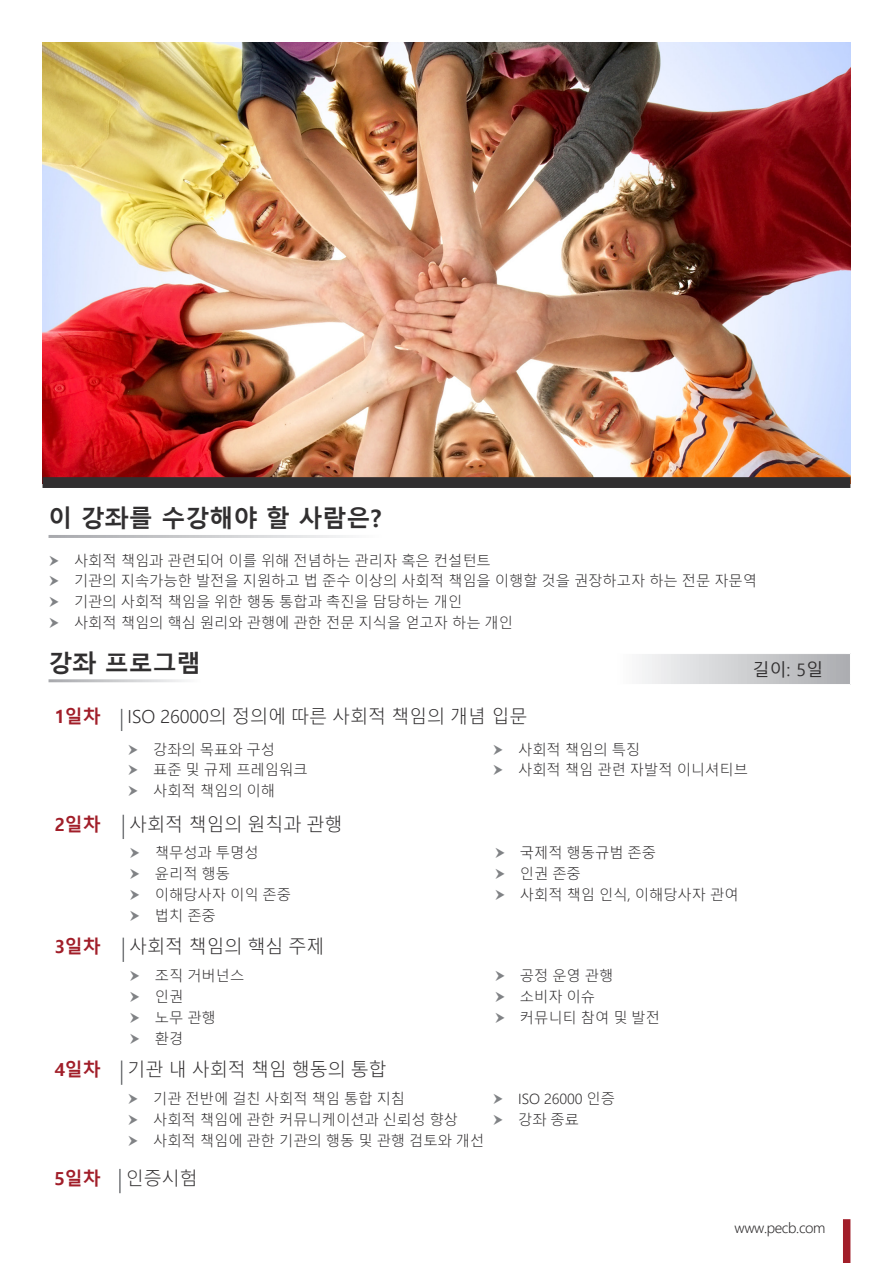
<style>
.page{position:relative;width:893px;height:1263px;background:#fff}
.page>*{position:absolute;margin:0;border:0;box-sizing:border-box;transform-origin:0 0}
.t1{font:700 24px "Malgun Gothic";color:#312f30}
.t2{font:300 18px "Malgun Gothic";color:#312f30}
.t3{font:700 18px "Malgun Gothic";color:#a11e29}
.t4{font:17.25px "Malgun Gothic";color:#312f30}
.Bullet_Points{font:300 14.25px "Malgun Gothic";color:#312f30}
.Bullet_Points-2{font:300 14.25px "Malgun Gothic";letter-spacing:-.025em;color:#312f30}
</style>
<div class="page">
<img style="left:43px;top:43px;width:807px;height:434px">
<div style="left:843px;top:1219px;width:7px;height:44px;background:#a11e29"></div>
<svg style="left:43px;top:477px;width:807px;height:11px;background:#333030"></svg>
<svg style="left:642px;top:654px;width:208px;height:30px;background:#cecfd1"></svg>
<svg style="left:121px;top:709px;width:1px;height:22px"></svg>
<svg style="left:123px;top:815px;width:1px;height:24px"></svg>
<svg style="left:123px;top:938px;width:1px;height:24px"></svg>
<svg style="left:121px;top:1060px;width:1px;height:25px"></svg>
<hr style="left:119px;top:1169px;width:2px;height:24px;background:#76787b">
<p class="t1" style="left:49px;top:504px;width:334px">이 강좌를 수강해야 할 사람은?</p>
<p class="Bullet_Points" style="left:74px;top:552px;width:418px">사회적 책임과 관련되어 이를 위해 전념하는 관리자 혹은 컨설턴트</p>
<p class="Bullet_Points" style="left:74px;top:573px;width:685px">기관의 지속가능한 발전을 지원하고 법 준수 이상의 사회적 책임을 이행할 것을 권장하고자 하는 전문 자문역</p>
<p class="Bullet_Points" style="left:74px;top:593px;width:390px">기관의 사회적 책임을 위한 행동 통합과 촉진을 담당하는 개인</p>
<p class="Bullet_Points" style="left:74px;top:614px;width:441px">사회적 책임의 핵심 원리와 관행에 관한 전문 지식을 얻고자 하는 개인</p>
<p class="t1" style="left:49px;top:649px;width:154px">강좌 프로그램</p>
<p class="t4" style="left:752px;top:659px;width:73px">길이: 5일</p>
<p class="t3" style="left:55px;top:705px;width:48px">1일차</p>
<p class="t2" style="left:128px;top:705px;width:401px">ISO 26000의 정의에 따른 사회적 책임의 개념 입문</p>
<p class="Bullet_Points" style="left:153px;top:741px;width:124px">강좌의 목표와 구성</p>
<p class="Bullet_Points" style="left:153px;top:762px;width:156px">표준 및 규제 프레임워크</p>
<p class="Bullet_Points" style="left:153px;top:783px;width:124px">사회적 책임의 이해</p>
<p class="Bullet_Points" style="left:518px;top:741px;width:124px">사회적 책임의 특징</p>
<p class="Bullet_Points" style="left:518px;top:762px;width:231px">사회적 책임 관련 자발적 이니셔티브</p>
<p class="t3" style="left:55px;top:813px;width:48px">2일차</p>
<p class="t2" style="left:129px;top:813px;width:215px">사회적 책임의 원칙과 관행</p>
<p class="Bullet_Points" style="left:155px;top:845px;width:105px">책무성과 투명성</p>
<p class="Bullet_Points" style="left:155px;top:866px;width:77px">윤리적 행동</p>
<p class="Bullet_Points" style="left:155px;top:886px;width:138px">이해당사자 이익 존중</p>
<p class="Bullet_Points" style="left:155px;top:907px;width:63px">법치 존중</p>
<p class="t3" style="left:55px;top:936px;width:48px">3일차</p>
<p class="t2" style="left:129px;top:936px;width:197px">사회적 책임의 핵심 주제</p>
<p class="Bullet_Points" style="left:155px;top:968px;width:91px">조직 거버넌스</p>
<p class="Bullet_Points" style="left:155px;top:988px;width:30px">인권</p>
<p class="Bullet_Points" style="left:155px;top:1009px;width:63px">노무 관행</p>
<p class="Bullet_Points" style="left:155px;top:1030px;width:30px">환경</p>
<p class="t3" style="left:55px;top:1059px;width:48px">4일차</p>
<p class="t2" style="left:128px;top:1059px;width:261px">기관 내 사회적 책임 행동의 통합</p>
<p class="Bullet_Points" style="left:153px;top:1091px;width:254px">기관 전반에 걸친 사회적 책임 통합 지침</p>
<p class="Bullet_Points" style="left:153px;top:1111px;width:307px">사회적 책임에 관한 커뮤니케이션과 신뢰성 향상</p>
<p class="Bullet_Points" style="left:153px;top:1132px;width:333px">사회적 책임에 관한 기관의 행동 및 관행 검토와 개선</p>
<p class="t3" style="left:55px;top:1167px;width:48px">5일차</p>
<p class="t2" style="left:126px;top:1168px;width:73px">인증시험</p>
<p class="Bullet_Points" style="left:520px;top:845px;width:138px">국제적 행동규범 존중</p>
<p class="Bullet_Points" style="left:520px;top:866px;width:63px">인권 존중</p>
<p class="Bullet_Points" style="left:520px;top:886px;width:220px">사회적 책임 인식, 이해당사자 관여</p>
<p class="Bullet_Points" style="left:520px;top:968px;width:95px">공정 운영 관행</p>
<p class="Bullet_Points" style="left:520px;top:988px;width:77px">소비자 이슈</p>
<p class="Bullet_Points" style="left:520px;top:1009px;width:142px">커뮤니티 참여 및 발전</p>
<p class="Bullet_Points" style="left:518px;top:1091px;width:98px">ISO 26000 인증</p>
<p class="Bullet_Points" style="left:518px;top:1111px;width:63px">강좌 종료</p>
<p class="Bullet_Points-2" style="left:735px;top:1219px;width:92px">www.pecb.com</p>
</div>
